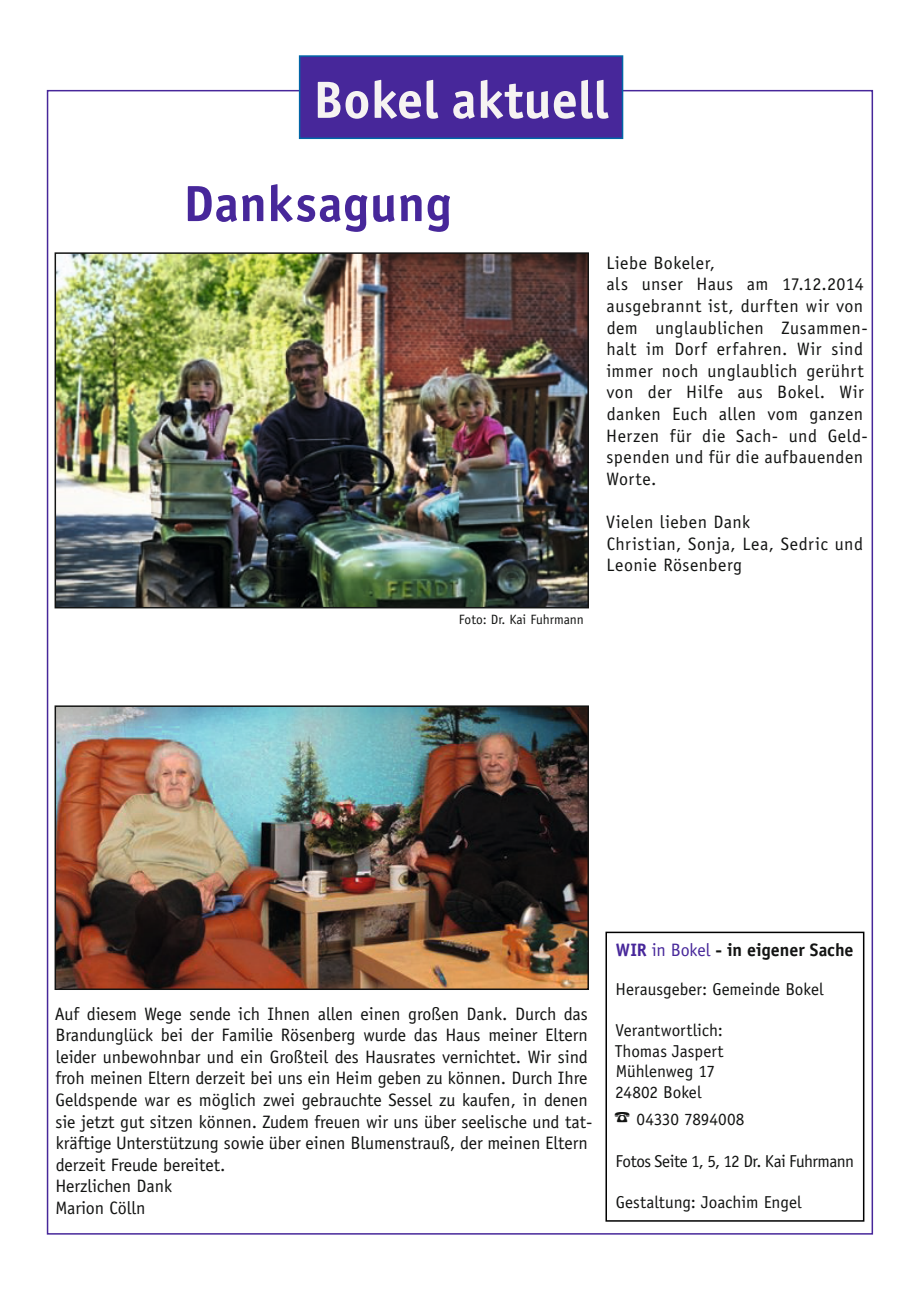
<style>
.page{position:relative;width:919px;height:1289px;background:#fff}
.page>*{position:absolute;margin:0;border:0;box-sizing:border-box;transform-origin:0 0}
.t1{font:700 52.5px "Officina Sans LT";color:#f6f3f2}
.t2{font:700 51px "Officina Sans LT";letter-spacing:.015em;color:#47279a}
.t3{font:18px/21.6px "Officina Sans LT";color:#131413}
.t4{font:18px/21.6px "Officina Sans LT";letter-spacing:.025em;color:#131413}
.t5{font:700 18px "Officina Sans LT";color:#131413}
.t6{font:17.25px/20.7px "Officina Sans LT";letter-spacing:-.005em;color:#131413}
.t7{font:17.25px "Officina Sans LT";letter-spacing:-.03em;color:#131413}
.t8{font:13.5px "Officina Sans LT";color:#131413}
.s1{color:#47279a}
.s2{font-weight:400;color:#47279a}
</style>
<div class="page">
<img style="left:46px;top:89px;width:827px;height:1146px">
<div style="left:299px;top:56px;width:323px;height:82px;background:#47279a"></div>
<div style="left:299px;top:55px;width:324px;height:84px;border:2px solid #0066a7"></div>
<h1 class="t1" style="left:313px;top:67px;width:297px">Bokel aktuell</h1>
<h2 class="t2" style="left:183px;top:172px;width:269px">Danksagung</h2>
<p class="t8" style="left:459px;top:611px;width:127px">Foto: Dr. Kai Fuhrmann</p>
<p class="t4" style="left:606px;top:252px;width:263px">Liebe Bokeler,<br>als unser Haus am 17.12.2014 ausgebrannt ist, durften wir von dem unglaublichen Zusammen&shy;halt im Dorf erfahren. Wir sind immer noch unglaublich gerührt von der Hilfe aus Bokel. Wir danken Euch allen vom ganzen<br>Herzen für die Sach- und Geld&shy;spenden und für die aufbauenden<br>Worte.</p>
<p class="t4" style="left:606px;top:511px;width:258px">Vielen lieben Dank<br>Christian, Sonja, Lea, Sedric und<br>Leonie Rösenberg</p>
<p class="t3" style="left:55px;top:1002px;width:539px">Auf diesem Wege sende ich Ihnen allen einen großen Dank. Durch das Brandunglück bei der Familie Rösenberg wurde das Haus meiner Eltern leider unbewohnbar und ein Großteil des Hausrates vernichtet. Wir sind froh meinen Eltern derzeit bei uns ein Heim geben zu können. Durch Ihre Geldspende war es möglich zwei gebrauchte Sessel zu kaufen, in denen sie jetzt gut sitzen können. Zudem freuen wir uns über seelische und tat&shy;kräftige Unterstützung sowie über einen Blumenstrauß, der meinen Eltern derzeit Freude bereitet.<br>Herzlichen Dank<br>Marion Cölln</p>
<p class="t5" style="left:615px;top:938px;width:239px"><span class="s1">WIR</span> <span class="s2">in Bokel</span> - in eigener Sache</p>
<p class="t6" style="left:615px;top:978px;width:209px">Herausgeber: Gemeinde Bokel</p>
<p class="t6" style="left:614px;top:1019px;width:110px">Verantwortlich:<br>Thomas Jaspert<br>Mühlenweg 17<br>24802 Bokel</p>
<p class="t6" style="left:614px;top:1108px;width:132px">☎ 04330 7894008</p>
<p class="t7" style="left:615px;top:1150px;width:240px">Fotos Seite 1, 5, 12 Dr. Kai Fuhrmann</p>
<p class="t6" style="left:615px;top:1191px;width:187px">Gestaltung: Joachim Engel</p>
</div>
